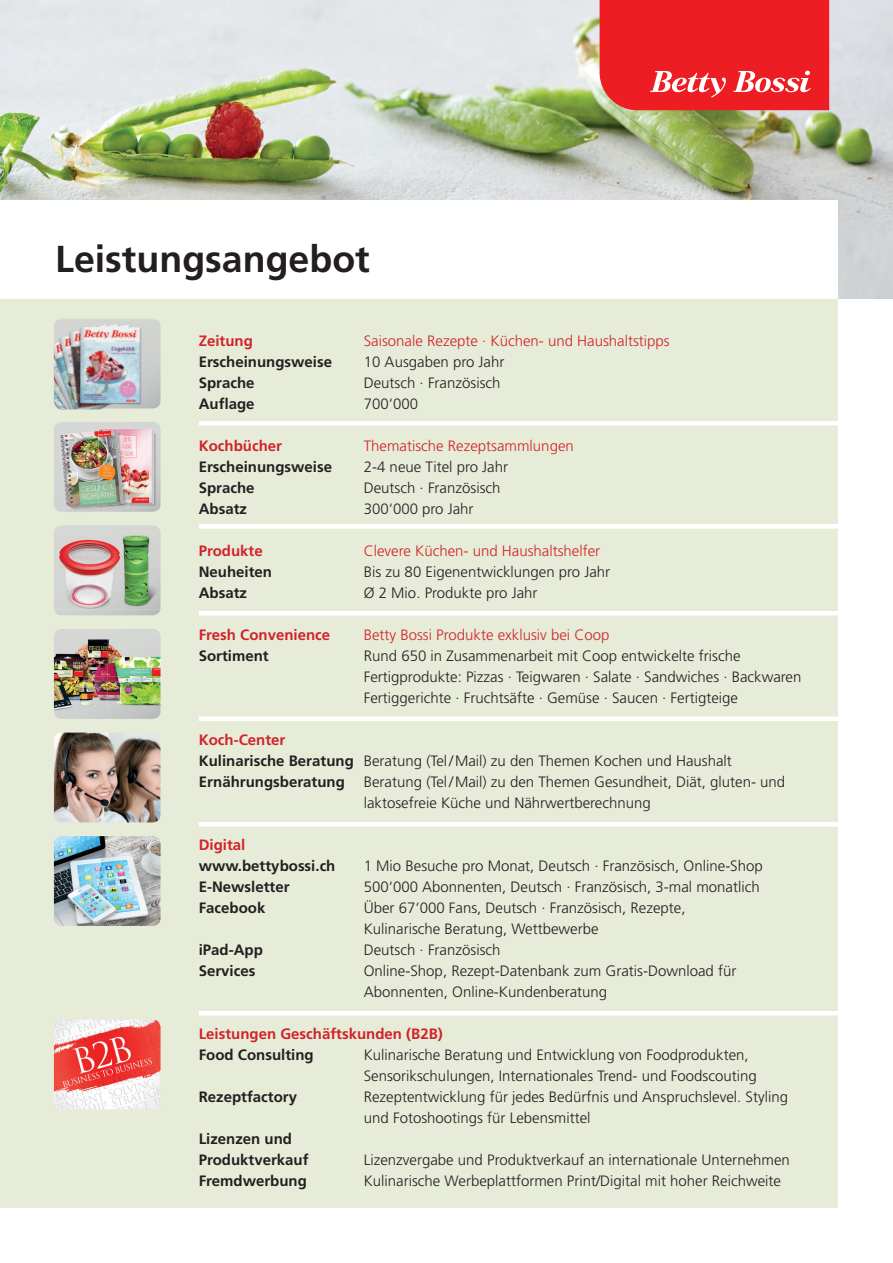
<style>
.page{position:relative;width:893px;height:1263px;background:#fff}
.page>*{position:absolute;margin:0;border:0;box-sizing:border-box;transform-origin:0 0}
.t1{font:700 37.5px "Frutiger";color:#231f20}
.t2{font:300 15px/21px "Frutiger";color:#231f20}
.t3{font:700 15px/21px "Frutiger";color:#231f20}
.t4{font:300 15px "Frutiger";color:#d1232a}
.t5{font:700 15px "Frutiger";color:#d1232a}
.s1{font-weight:700;color:#d1232a}
.s2{font-weight:700}
</style>
<div class="page">
<img style="left:0;top:0;width:893px;height:299px">
<svg style="left:600px;top:0;width:229px;height:110px;background:#ee2a2f"></svg>
<div style="left:0;top:200px;width:838px;height:107px;background:#fff"></div>
<div style="left:0;top:299px;width:838px;height:909px;background:#e6ecd8"></div>
<hr style="left:199px;top:421px;width:676px;height:4px;background:#fff">
<div style="left:199px;top:524px;width:676px;height:5px;background:#fff"></div>
<hr style="left:199px;top:611px;width:676px;height:4px;background:#fff">
<div style="left:199px;top:716px;width:676px;height:5px;background:#fff"></div>
<hr style="left:199px;top:822px;width:676px;height:4px;background:#fff">
<hr style="left:199px;top:1011px;width:676px;height:4px;background:#fff">
<svg style="left:55px;top:629px;width:105px;height:5px"></svg>
<img style="left:54px;top:634px;width:107px;height:85px">
<svg style="left:54px;top:525px;width:106px;height:90px"></svg>
<img style="left:54px;top:531px;width:107px;height:78px">
<img style="left:54px;top:732px;width:107px;height:90px">
<img style="left:54px;top:836px;width:107px;height:90px">
<img style="left:54px;top:1019px;width:107px;height:90px">
<img style="left:54px;top:422px;width:107px;height:90px">
<img style="left:99px;top:429px;width:25px;height:77px">
<img style="left:141px;top:408px;width:13px;height:1px">
<img style="left:54px;top:319px;width:107px;height:41px">
<img style="left:141px;top:360px;width:20px;height:48px">
<img style="left:54px;top:324px;width:87px;height:85px">
<h1 class="t1" style="left:55px;top:236px;width:316px">Leistungsangebot</h1>
<p class="t5" style="left:199px;top:332px;width:56px">Zeitung</p>
<p class="t4" style="left:364px;top:332px;width:307px">Saisonale Rezepte · Küchen- und Haushaltstipps</p>
<p class="t3" style="left:199px;top:351px;width:135px">Erscheinungsweise</p>
<p class="t2" style="left:364px;top:351px;width:142px">10 Ausgaben pro Jahr</p>
<p class="t3" style="left:199px;top:372px;width:57px">Sprache</p>
<p class="t2" style="left:364px;top:372px;width:138px">Deutsch · Französisch</p>
<p class="t3" style="left:199px;top:393px;width:57px">Auflage</p>
<p class="t2" style="left:364px;top:393px;width:56px">700‘000</p>
<p class="t5" style="left:199px;top:437px;width:85px">Kochbücher</p>
<p class="t4" style="left:364px;top:437px;width:212px">Thematische Rezeptsammlungen</p>
<p class="t3" style="left:199px;top:456px;width:135px">Erscheinungsweise</p>
<p class="t2" style="left:364px;top:456px;width:146px">2-4 neue Titel pro Jahr</p>
<p class="t3" style="left:199px;top:477px;width:57px">Sprache</p>
<p class="t2" style="left:364px;top:477px;width:138px">Deutsch · Französisch</p>
<p class="t3" style="left:199px;top:498px;width:50px">Absatz</p>
<p class="t2" style="left:364px;top:498px;width:111px">300‘000 pro Jahr</p>
<p class="t5" style="left:199px;top:542px;width:65px">Produkte</p>
<p class="t4" style="left:364px;top:542px;width:238px">Clevere Küchen- und Haushaltshelfer</p>
<p class="t3" style="left:199px;top:561px;width:75px">Neuheiten</p>
<p class="t2" style="left:364px;top:561px;width:248px">Bis zu 80 Eigenentwicklungen pro Jahr</p>
<p class="t3" style="left:199px;top:582px;width:50px">Absatz</p>
<p class="t2" style="left:364px;top:582px;width:175px">Ø 2 Mio. Produkte pro Jahr</p>
<p class="t5" style="left:199px;top:626px;width:133px">Fresh Convenience</p>
<p class="t4" style="left:364px;top:626px;width:247px">Betty Bossi Produkte exklusiv bei Coop</p>
<p class="t3" style="left:199px;top:645px;width:72px">Sortiment</p>
<p class="t2" style="left:364px;top:645px;width:439px">Rund 650 in Zusammenarbeit mit Coop entwickelte frische<br>Fertigprodukte: Pizzas · Teigwaren · Salate · Sandwiches · Backwaren<br>Fertiggerichte · Fruchtsäfte · Gemüse · Saucen · Fertigteige</p>
<p class="t2" style="left:199px;top:729px;width:535px"><span class="s1">Koch-Center<br></span><span class="s2">Kulinarische Beratung</span> Beratung (Tel / Mail) zu den Themen Kochen und Haushalt<br><span class="s2">Ernährungsberatung</span></p>
<p class="t2" style="left:364px;top:771px;width:423px">Beratung (Tel / Mail) zu den Themen Gesundheit, Diät, gluten- und laktosefreie Küche und Nährwertberechnung</p>
<p class="t5" style="left:199px;top:836px;width:48px">Digital</p>
<p class="t3" style="left:199px;top:855px;width:138px">www.bettybossi.ch</p>
<p class="t2" style="left:364px;top:855px;width:401px">1 Mio Besuche pro Monat, Deutsch · Französisch, Online-Shop</p>
<p class="t3" style="left:199px;top:876px;width:92px">E-Newsletter</p>
<p class="t2" style="left:364px;top:876px;width:397px">500‘000 Abonnenten, Deutsch · Französisch, 3-mal monatlich</p>
<p class="t3" style="left:199px;top:897px;width:68px">Facebook</p>
<p class="t2" style="left:364px;top:897px;width:323px">Über 67‘000 Fans, Deutsch · Französisch, Rezepte,<br>Kulinarische Beratung, Wettbewerbe</p>
<p class="t3" style="left:199px;top:939px;width:66px">iPad-App</p>
<p class="t2" style="left:364px;top:939px;width:138px">Deutsch · Französisch</p>
<p class="t3" style="left:199px;top:960px;width:58px">Services</p>
<p class="t2" style="left:364px;top:960px;width:374px">Online-Shop, Rezept-Datenbank zum Gratis-Download für<br>Abonnenten, Online-Kundenberatung</p>
<p class="t5" style="left:199px;top:1025px;width:246px">Leistungen Geschäftskunden (B2B)</p>
<p class="t3" style="left:199px;top:1044px;width:116px">Food Consulting</p>
<p class="t2" style="left:364px;top:1044px;width:394px">Kulinarische Beratung und Entwicklung von Foodprodukten,<br>Sensorikschulungen, Internationales Trend- und Foodscouting</p>
<p class="t3" style="left:199px;top:1086px;width:100px">Rezeptfactory</p>
<p class="t2" style="left:364px;top:1086px;width:426px">Rezeptentwicklung für jedes Bedürfnis und Anspruchslevel. Styling und Fotoshootings für Lebensmittel</p>
<p class="t3" style="left:199px;top:1128px;width:111px">Lizenzen und<br>Produktverkauf</p>
<p class="t2" style="left:364px;top:1149px;width:428px">Lizenzvergabe und Produktverkauf an internationale Unternehmen</p>
<p class="t3" style="left:199px;top:1170px;width:110px">Fremdwerbung</p>
<p class="t2" style="left:364px;top:1170px;width:419px">Kulinarische Werbeplattformen Print/Digital mit hoher Reichweite</p>
</div>
